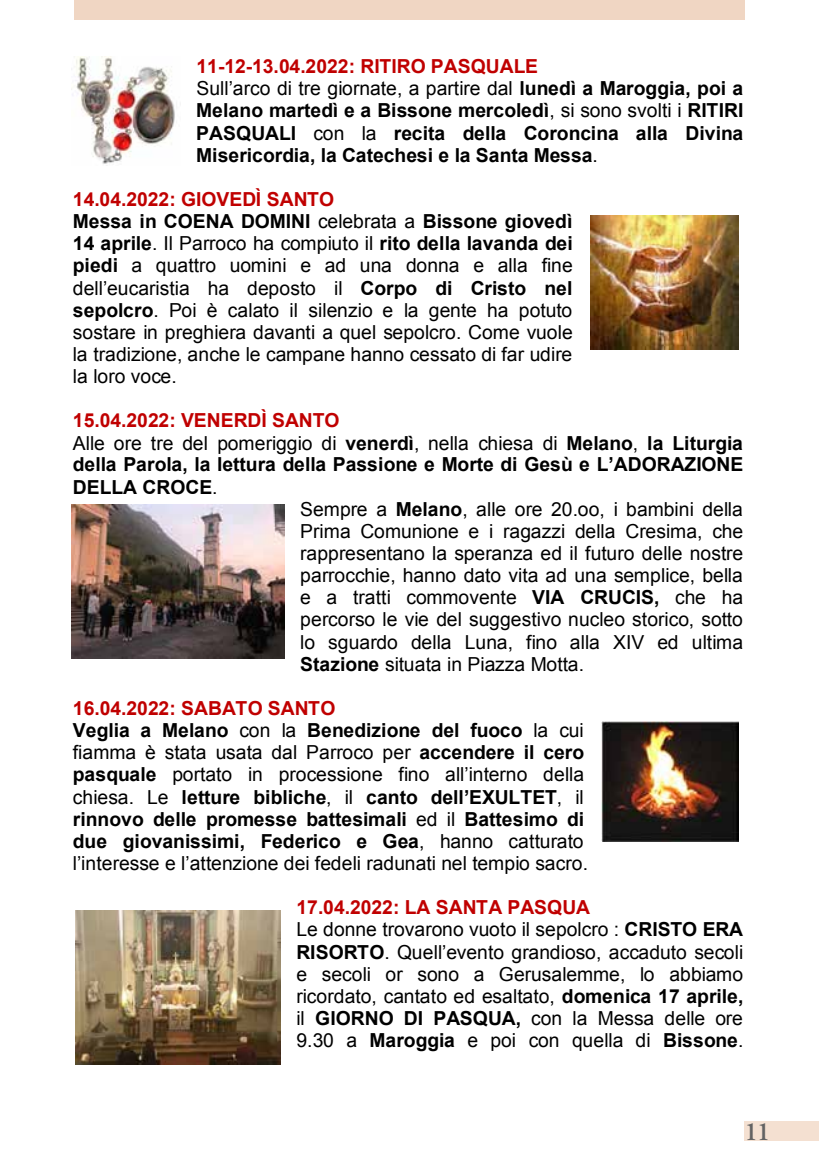
<style>
.page{position:relative;width:819px;height:1166px;background:#fff}
.page>*{position:absolute;margin:0;border:0;box-sizing:border-box;transform-origin:0 0}
.t1{font:600 26.25px "Adobe Garamond Pro";color:#636363}
.t2{font:19.25px/22.1px "Arial";color:#000}
.t3{font:700 19.25px/22.2px "Arial";color:#000}
.t4{font:700 19.25px "Arial";letter-spacing:-.005em;color:#c00000}
.s1{color:#c00000}
.s2{font-weight:400}
.s3{font-weight:700;color:#c00000}
.s4{font-weight:700}
</style>
<div class="page">
<div style="left:74px;top:0;width:670px;height:20px;background:#f0d6c3"></div>
<div style="left:744px;top:1121px;width:75px;height:20px;background:#f4e0d1"></div>
<img style="left:72px;top:56px;width:103px;height:108px">
<img style="left:591px;top:216px;width:147px;height:134px">
<img style="left:72px;top:504px;width:212px;height:154px">
<img style="left:601px;top:721px;width:137px;height:120px">
<img style="left:76px;top:910px;width:204px;height:154px">
<p class="t3" style="left:196px;top:56px;width:548px"><span class="s1">11-12-13.04.2022: RITIRO PASQUALE<br></span><span class="s2">Sull’arco di tre giornate, a partire dal</span> lunedì a Maroggia, poi a Melano martedì e a Bissone mercoledì<span class="s2">, si sono svolti i</span> RITIRI PASQUALI <span class="s2">con la</span> recita della Coroncina alla Divina Misericordia, la Catechesi e la Santa Messa<span class="s2">.</span></p>
<p class="t2" style="left:73px;top:188px;width:501px"><span class="s3">14.04.2022: GIOVEDÌ SANTO<br></span><span class="s4">Messa in COENA DOMINI</span> celebrata a <span class="s4">Bissone giovedì 14 aprile</span>. Il Parroco ha compiuto il <span class="s4">rito della lavanda dei piedi</span> a quattro uomini e ad una donna e alla fine dell’eucaristia ha deposto il <span class="s4">Corpo di Cristo nel sepolcro</span>. Poi è calato il silenzio e la gente ha potuto sostare in preghiera davanti a quel sepolcro. Come vuole la tradizione, anche le campane hanno cessato di far udire la loro voce.</p>
<p class="t4" style="left:73px;top:408px;width:268px">15.04.2022: VENERDÌ SANTO</p>
<p class="t2" style="left:73px;top:432px;width:671px">Alle ore tre del pomeriggio di <span class="s4">venerdì</span>, nella chiesa di <span class="s4">Melano</span>, <span class="s4">la Liturgia</span></p>
<p class="t3" style="left:73px;top:454px;width:672px">della Parola, la lettura della Passione e Morte di Gesù e L’ADORAZIONE</p>
<p class="t3" style="left:73px;top:476px;width:146px">DELLA CROCE<span class="s2">.</span></p>
<p class="t2" style="left:300px;top:498px;width:444px">Sempre a <span class="s4">Melano</span>, alle ore 20.oo, i bambini della</p>
<p class="t2" style="left:300px;top:520px;width:444px">Prima Comunione e i ragazzi della Cresima, che</p>
<p class="t2" style="left:300px;top:542px;width:444px">rappresentano la speranza ed il futuro delle nostre</p>
<p class="t2" style="left:300px;top:565px;width:444px">parrocchie, hanno dato vita ad una semplice, bella</p>
<p class="t2" style="left:300px;top:587px;width:444px">e a tratti commovente <span class="s4">VIA CRUCIS,</span> che ha</p>
<p class="t2" style="left:300px;top:609px;width:444px">percorso le vie del suggestivo nucleo storico, sotto</p>
<p class="t2" style="left:300px;top:631px;width:444px">lo sguardo della Luna, fino alla XIV ed ultima</p>
<p class="t2" style="left:300px;top:653px;width:285px"><span class="s4">Stazione</span> situata in Piazza Motta.</p>
<p class="t2" style="left:73px;top:697px;width:516px"><span class="s3">16.04.2022: SABATO SANTO<br></span><span class="s4">Veglia a Melano</span> con la <span class="s4">Benedizione del fuoco</span> la cui fiamma è stata usata dal Parroco per <span class="s4">accendere il cero pasquale</span> portato in processione fino all’interno della chiesa. Le <span class="s4">letture bibliche</span>, il <span class="s4">canto dell’EXULTET</span>, il <span class="s4">rinnovo delle promesse battesimali</span> ed il <span class="s4">Battesimo di due giovanissimi, Federico e Gea</span>, hanno catturato l’interesse e l’attenzione dei fedeli radunati nel tempio sacro.</p>
<p class="t2" style="left:296px;top:897px;width:448px"><span class="s3">17.04.2022: LA SANTA PASQUA<br></span>Le donne trovarono vuoto il sepolcro : <span class="s4">CRISTO ERA RISORTO</span>. Quell’evento grandioso, accaduto secoli e secoli or sono a Gerusalemme, lo abbiamo ricordato, cantato ed esaltato, <span class="s4">domenica 17 aprile, </span>il <span class="s4">GIORNO DI PASQUA,</span> con la Messa delle ore 9.30 a <span class="s4">Maroggia</span> e poi con quella di <span class="s4">Bissone</span>.</p>
<h1 class="t1" style="left:744px;top:1116px;width:27px">11</h1>
</div>
